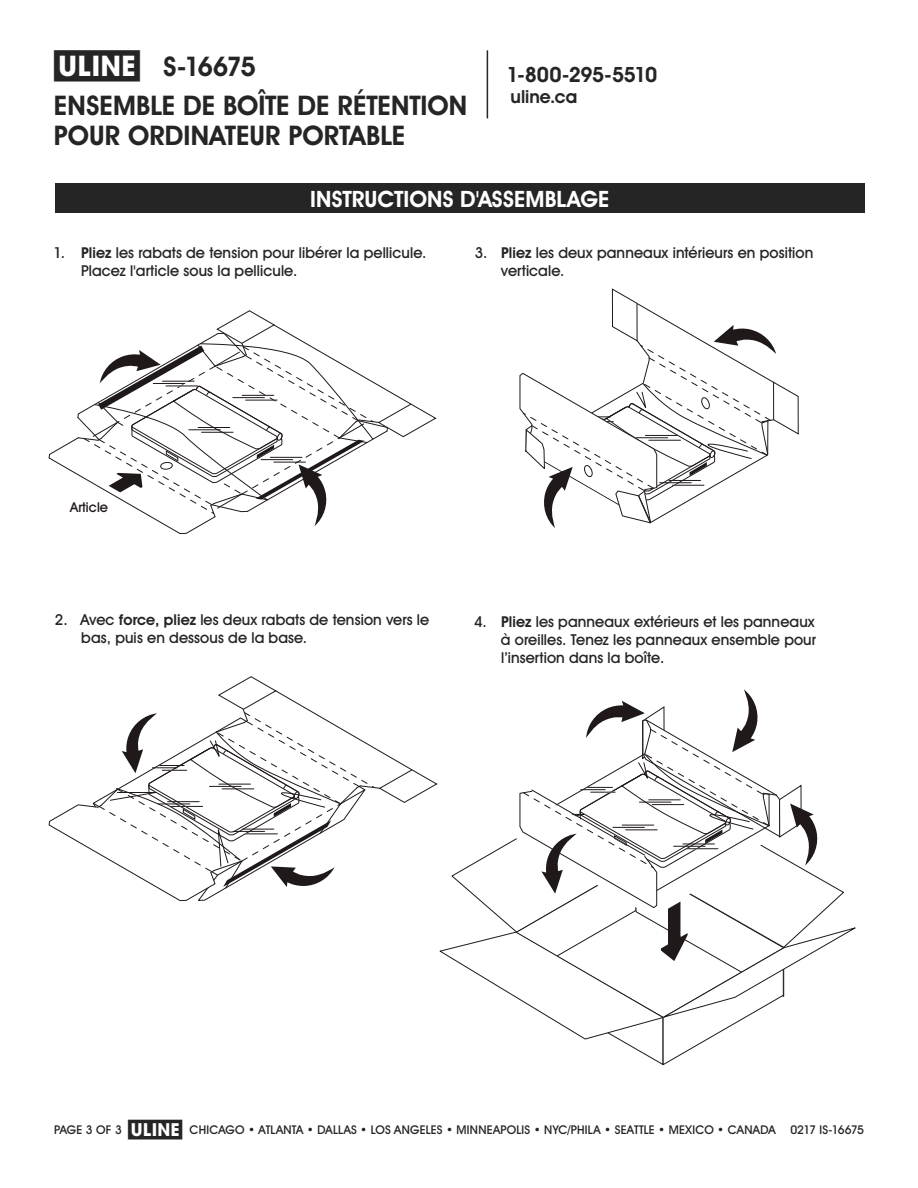
<style>
.page{position:relative;width:918px;height:1188px;background:#fff}
.page>*{position:absolute;margin:0;border:0;box-sizing:border-box;transform-origin:0 0}
.t1{font:700 27px/38.7px "Uline Two Knine";color:#252525}
.t2{font:700 22.5px "Uline Two Knine";letter-spacing:.005em;color:#fff}
.t3{font:700 21px "Uline Two Knine";letter-spacing:-.02em;color:#252525}
.t4{font:700 18px "Uline Two Knine";color:#252525}
.t5{font:15px/18px "Uline Two Knine";letter-spacing:.005em;color:#252525}
.t6{font:13.5px "Uline Two Knine";color:#1f191a}
.t7{font:12px "Uline Two Knine";letter-spacing:.015em;color:#252525}
.t8{font:12px "Uline Two Knine";letter-spacing:-.05em;color:#252525}
.s1{font-size:28.5px}
.s2{font-weight:400}
.s3{font-weight:700}
.s4{font-size:18px}
</style>
<div class="page">
<hr style="left:487px;top:50px;width:1px;height:68px;background:#252525">
<div style="left:55px;top:183px;width:810px;height:30px;background:#252525"></div>
<svg style="left:48px;top:310px;width:389px;height:225px"></svg>
<hr style="left:166px;top:386px;width:32px;height:1px;background:#1f191a">
<hr style="left:270px;top:457px;width:32px;height:1px;background:#1f191a">
<hr style="left:261px;top:459px;width:32px;height:1px;background:#1f191a">
<hr style="left:274px;top:462px;width:31px;height:1px;background:#1f191a">
<hr style="left:198px;top:427px;width:32px;height:1px;background:#1f191a">
<hr style="left:189px;top:429px;width:31px;height:1px;background:#1f191a">
<hr style="left:202px;top:432px;width:31px;height:1px;background:#1f191a">
<svg style="left:519px;top:288px;width:280px;height:240px"></svg>
<svg style="left:48px;top:676px;width:808px;height:390px"></svg>
<h1 class="t1" style="left:54px;top:47px;width:415px"><span class="s1">π</span> S-16675<br>ENSEMBLE DE BOÎTE DE RÉTENTION</h1>
<h1 class="t1" style="left:54px;top:116px;width:353px">POUR ORDINATEUR PORTABLE</h1>
<h3 class="t3" style="left:506px;top:62px;width:152px">1-800-295-5510</h3>
<p class="t4" style="left:510px;top:86px;width:68px">uline.ca</p>
<h2 class="t2" style="left:310px;top:185px;width:301px">INSTRUCTIONS D<span class="s2">'</span>ASSEMBLAGE</h2>
<p class="t5" style="left:81px;top:244px;width:347px;text-indent:-28px">1. <span class="s3">Pliez</span> les rabats de tension pour libérer la pellicule.<br>Placez l'article sous la pellicule.</p>
<p class="t5" style="left:501px;top:244px;width:314px;text-indent:-26px">3. <span class="s3">Pliez</span> les deux panneaux intérieurs en position verticale.</p>
<p class="t6" style="left:70px;top:499px;width:39px">Article</p>
<p class="t5" style="left:81px;top:611px;width:350px;text-indent:-26px">2. Avec <span class="s3">force, pliez</span> les deux rabats de tension vers le bas, puis en dessous de la base.</p>
<p class="t5" style="left:501px;top:612px;width:317px;text-align:justify;text-indent:-27px">4. <span class="s3">Pliez</span> les panneaux extérieurs et les panneaux à oreilles. Tenez les panneaux ensemble pour l’insertion dans la boîte.</p>
<p class="t7" style="left:128px;top:1122px;width:649px"><span class="s4">π</span> CHICAGO • ATLANTA • DALLAS • LOS ANGELES • MINNEAPOLIS • NYC/PHILA • SEATTLE • MEXICO • CANADA</p>
<p class="t7" style="left:54px;top:1122px;width:69px">PAGE 3 OF 3</p>
<p class="t8" style="left:790px;top:1122px;width:75px">0217 IS-16675</p>
</div>
